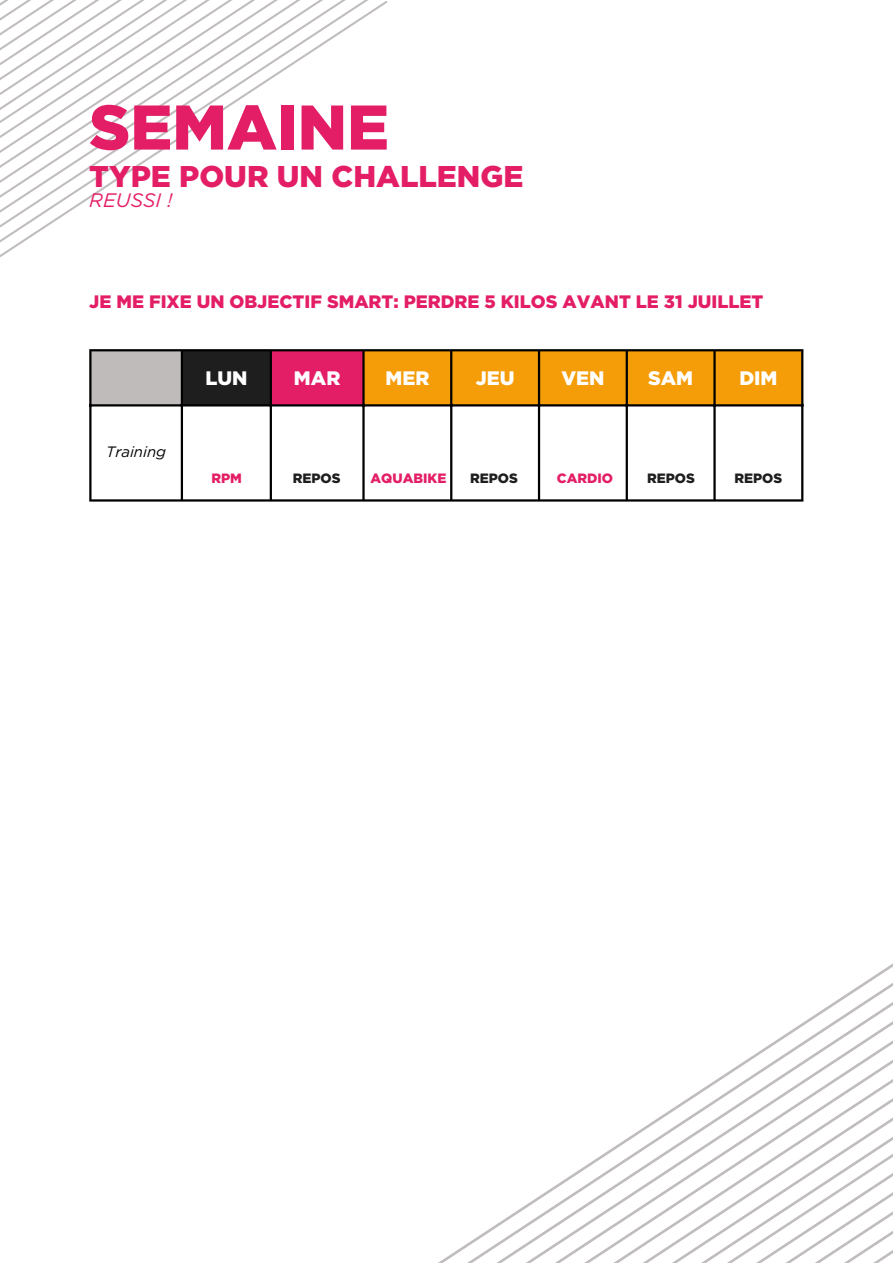
<style>
.page{position:relative;width:893px;height:1264px;background:#fff}
.page>*{position:absolute;margin:0;border:0;box-sizing:border-box;transform-origin:0 0}
.t1{font:900 63px "Gotham";color:#e41e66}
.t2{font:900 30px "Gotham";color:#e41e66}
.t3{font:900 19.5px "Gotham";color:#fff}
.t4{font:italic 19.5px "Gotham";color:#e41e66}
.t5{font:900 18px "Gotham";color:#e41e66}
.t6{font:italic 15px "Gotham";color:#000}
.t7{font:900 13.5px "Gotham";color:#1e1e1f}
.t8{font:900 13.5px "Gotham";color:#e41e66}
</style>
<div class="page">
<svg style="left:0;top:178px;width:121px;height:15px"></svg>
<svg style="left:0;top:163px;width:143px;height:15px"></svg>
<svg style="left:0;top:148px;width:166px;height:15px"></svg>
<svg style="left:0;top:0;width:388px;height:148px"></svg>
<svg style="left:670px;top:964px;width:222px;height:146px"></svg>
<svg style="left:440px;top:1110px;width:452px;height:152px"></svg>
<div style="left:90px;top:350px;width:92px;height:55px;background:#bfbbbb"></div>
<div style="left:182px;top:350px;width:89px;height:55px;background:#1e1e1f"></div>
<div style="left:270px;top:350px;width:94px;height:55px;background:#e41e66"></div>
<div style="left:364px;top:351px;width:437px;height:53px;background:#f59d08"></div>
<hr style="left:89px;top:351px;width:2px;height:148px;background:#000">
<hr style="left:181px;top:351px;width:2px;height:148px;background:#000">
<hr style="left:270px;top:351px;width:2px;height:148px;background:#000">
<hr style="left:362px;top:351px;width:2px;height:148px;background:#000">
<hr style="left:450px;top:351px;width:2px;height:148px;background:#000">
<hr style="left:538px;top:351px;width:2px;height:148px;background:#000">
<hr style="left:625px;top:351px;width:3px;height:148px;background:#000">
<hr style="left:713px;top:351px;width:2px;height:148px;background:#000">
<hr style="left:801px;top:351px;width:2px;height:148px;background:#000">
<hr style="left:89px;top:349px;width:714px;height:2px;background:#000">
<hr style="left:89px;top:404px;width:714px;height:2px;background:#000">
<hr style="left:89px;top:499px;width:714px;height:2px;background:#000">
<h1 class="t1" style="left:89px;top:91px;width:301px">SEMAINE</h1>
<h2 class="t2" style="left:89px;top:159px;width:435px">TYPE POUR UN CHALLENGE</h2>
<p class="t4" style="left:89px;top:189px;width:85px">REUSSI !</p>
<p class="t5" style="left:89px;top:291px;width:675px">JE ME FIXE UN OBJECTIF SMART: PERDRE 5 KILOS AVANT LE 31 JUILLET</p>
<p class="t6" style="left:106px;top:443px;width:62px">Training</p>
<p class="t3" style="left:205px;top:367px;width:44px">LUN</p>
<p class="t3" style="left:294px;top:367px;width:48px">MAR</p>
<p class="t3" style="left:385px;top:367px;width:45px">MER</p>
<p class="t3" style="left:475px;top:367px;width:40px">JEU</p>
<p class="t3" style="left:561px;top:367px;width:45px">VEN</p>
<p class="t3" style="left:648px;top:367px;width:47px">SAM</p>
<p class="t3" style="left:739px;top:367px;width:40px">DIM</p>
<p class="t8" style="left:211px;top:470px;width:32px">RPM</p>
<p class="t7" style="left:293px;top:470px;width:49px">REPOS</p>
<p class="t8" style="left:370px;top:470px;width:77px">AQUABIKE</p>
<p class="t7" style="left:470px;top:470px;width:49px">REPOS</p>
<p class="t8" style="left:557px;top:470px;width:58px">CARDIO</p>
<p class="t7" style="left:647px;top:470px;width:49px">REPOS</p>
<p class="t7" style="left:734px;top:470px;width:49px">REPOS</p>
</div>
